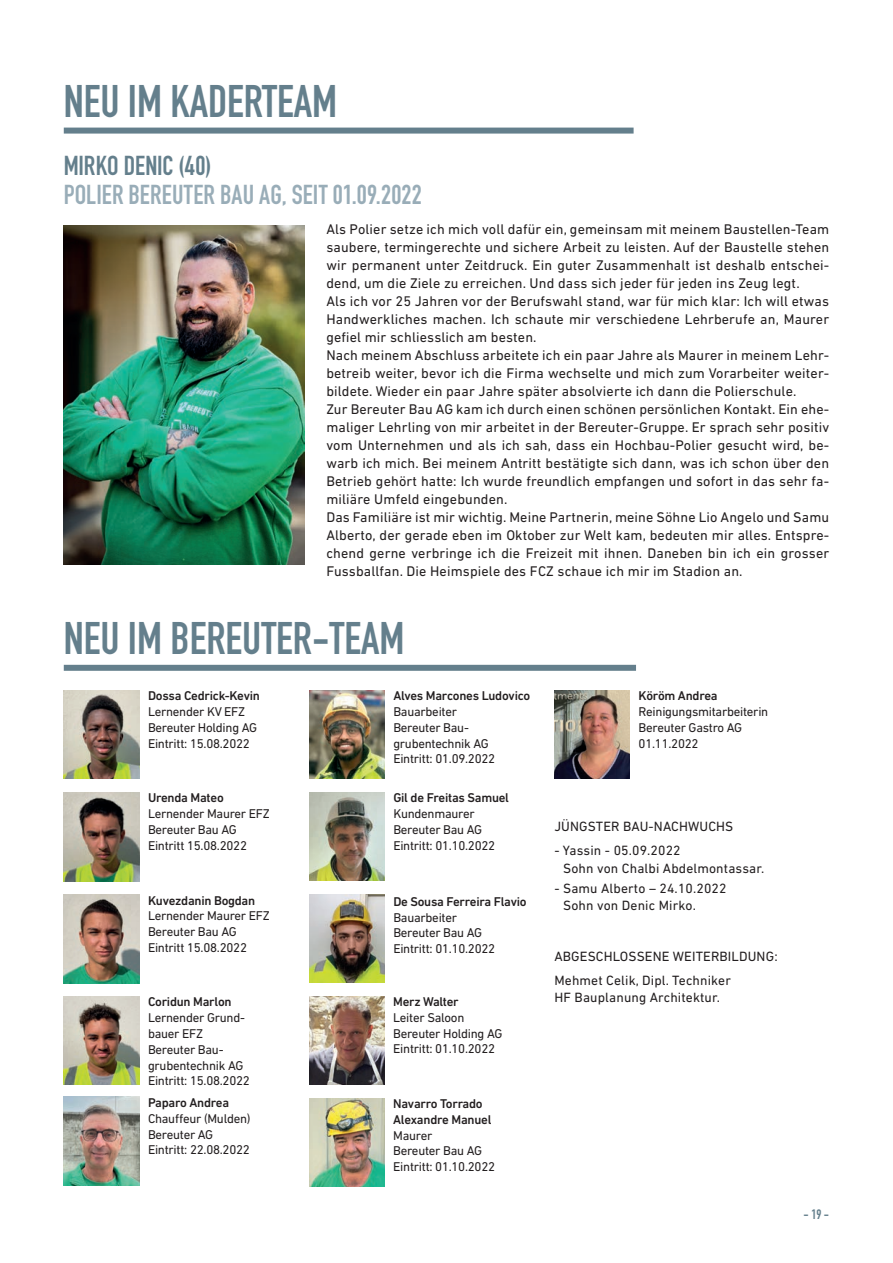
<style>
.page{position:relative;width:893px;height:1263px;background:#fff}
.page>*{position:absolute;margin:0;border:0;box-sizing:border-box;transform-origin:0 0}
.t1{font:700 45px "DIN Condensed";color:#647f8c}
.t2{font:700 27px "DIN Condensed";letter-spacing:.005em;color:#99adb8}
.t3{font:700 27px "DIN Condensed";letter-spacing:-.005em;color:#647f8c}
.t4{font:14.25px/18px "DIN Next LT Pro";letter-spacing:.01em;color:#231f20}
.t5{font:13.65px/24px "DIN Next LT Pro";letter-spacing:.01em;color:#231f20}
.t6{font:700 13.5px "DIN Condensed";color:#647f8c}
.t7{font:12.9px/15.8px "DIN Next LT Pro";letter-spacing:-.02em;color:#231f20}
.t8{font:500 12.9px/15.8px "DIN Next LT Pro";letter-spacing:-.02em;color:#231f20}
.s1{color:#fff}
</style>
<div class="page">
<div style="left:64px;top:665px;width:572px;height:6px;background:#647f8c"></div>
<div style="left:64px;top:128px;width:570px;height:6px;background:#647f8c"></div>
<img style="left:64px;top:225px;width:240px;height:339px">
<img style="left:64px;top:690px;width:75px;height:88px">
<img style="left:64px;top:793px;width:75px;height:88px">
<img style="left:64px;top:895px;width:75px;height:88px">
<img style="left:64px;top:996px;width:75px;height:88px">
<img style="left:64px;top:1097px;width:75px;height:88px">
<img style="left:309px;top:894px;width:76px;height:88px">
<img style="left:309px;top:690px;width:76px;height:88px">
<img style="left:309px;top:792px;width:76px;height:88px">
<img style="left:309px;top:1098px;width:75px;height:88px">
<img style="left:554px;top:690px;width:76px;height:88px">
<img style="left:309px;top:996px;width:75px;height:88px">
<h1 class="t1" style="left:64px;top:71px;width:275px">NEU IM KADERTEAM</h1>
<h2 class="t3" style="left:64px;top:148px;width:149px">MIRKO DENIC (40)</h2>
<h2 class="t2" style="left:64px;top:176px;width:360px">POLIER BEREUTER BAU AG, SEIT 01.09.2022</h2>
<p class="t4" style="left:326px;top:220px;width:504px">Als Polier setze ich mich voll dafür ein, gemeinsam mit meinem Baustellen-Team saubere, termingerechte und sichere Arbeit zu leisten. Auf der Baustelle stehen wir permanent unter Zeitdruck. Ein guter Zusammenhalt ist deshalb entschei&shy;dend, um die Ziele zu erreichen. Und dass sich jeder für jeden ins Zeug legt.<br>Als ich vor 25 Jahren vor der Berufswahl stand, war für mich klar: Ich will etwas Handwerkliches machen. Ich schaute mir verschiedene Lehrberufe an, Maurer gefiel mir schliesslich am besten.<br>Nach meinem Abschluss arbeitete ich ein paar Jahre als Maurer in meinem Lehr&shy;betreib weiter, bevor ich die Firma wechselte und mich zum Vorarbeiter weiter&shy;bildete. Wieder ein paar Jahre später absolvierte ich dann die Polierschule.<br>Zur Bereuter Bau AG kam ich durch einen schönen persönlichen Kontakt. Ein ehe&shy;maliger Lehrling von mir arbeitet in der Bereuter-Gruppe. Er sprach sehr positiv vom Unternehmen und als ich sah, dass ein Hochbau-Polier gesucht wird, be&shy;warb ich mich. Bei meinem Antritt bestätigte sich dann, was ich schon über den Betrieb gehört hatte: Ich wurde freundlich empfangen und sofort in das sehr fa&shy;miliäre Umfeld eingebunden.<br>Das Familiäre ist mir wichtig. Meine Partnerin, meine Söhne Lio Angelo und Samu Alberto, der gerade eben im Oktober zur Welt kam, bedeuten mir alles. Entspre&shy;chend gerne verbringe ich die Freizeit mit ihnen. Daneben bin ich ein grosser Fussballfan. Die Heimspiele des FCZ schaue ich mir im Stadion an.</p>
<h1 class="t1" style="left:64px;top:608px;width:342px">NEU IM BEREUTER-TEAM</h1>
<p class="t8" style="left:148px;top:688px;width:114px">Dossa Cedrick-Kevin</p>
<p class="t7" style="left:148px;top:704px;width:111px">Lernender KV EFZ<br>Bereuter Holding AG<br>Eintritt: 15.08.2022</p>
<p class="t8" style="left:148px;top:790px;width:77px">Urenda Mateo</p>
<p class="t7" style="left:148px;top:806px;width:123px">Lernender Maurer EFZ<br>Bereuter Bau AG<br>Eintritt 15.08.2022</p>
<p class="t8" style="left:148px;top:892px;width:109px">Kuvezdanin Bogdan</p>
<p class="t7" style="left:148px;top:908px;width:123px">Lernender Maurer EFZ<br>Bereuter Bau AG<br>Eintritt 15.08.2022</p>
<p class="t8" style="left:148px;top:994px;width:85px">Coridun Marlon</p>
<p class="t7" style="left:148px;top:1010px;width:103px">Lernender Grund&shy;bauer EFZ<br>Bereuter Bau&shy;grubentechnik AG<br>Eintritt: 15.08.2022</p>
<p class="t8" style="left:148px;top:1095px;width:83px">Paparo Andrea</p>
<p class="t7" style="left:148px;top:1110px;width:104px">Chauffeur (Mulden)<br>Bereuter AG<br>Eintritt: 22.08.2022</p>
<p class="t8" style="left:393px;top:688px;width:139px">Alves Marcones Ludovico</p>
<p class="t7" style="left:393px;top:703px;width:103px">Bauarbeiter<br>Bereuter Bau&shy;grubentechnik AG<br>Eintritt: 01.09.2022</p>
<p class="t8" style="left:393px;top:790px;width:117px">Gil de Freitas Samuel</p>
<p class="t7" style="left:393px;top:806px;width:103px">Kundenmaurer<br>Bereuter Bau AG<br>Eintritt: 01.10.2022</p>
<p class="t8" style="left:393px;top:893px;width:135px">De Sousa Ferreira Flavio</p>
<p class="t7" style="left:393px;top:909px;width:103px">Bauarbeiter<br>Bereuter Bau AG<br>Eintritt: 01.10.2022</p>
<p class="t8" style="left:393px;top:993px;width:67px">Merz Walter</p>
<p class="t7" style="left:393px;top:1009px;width:111px">Leiter Saloon<br>Bereuter Holding AG<br>Eintritt: 01.10.2022</p>
<p class="t8" style="left:393px;top:1095px;width:100px">Navarro Torrado<br>Alexandre Manuel</p>
<p class="t7" style="left:393px;top:1127px;width:103px">Maurer<br>Bereuter Bau AG<br>Eintritt: 01.10.2022</p>
<p class="t8" style="left:639px;top:688px;width:81px">Köröm Andrea</p>
<p class="t7" style="left:639px;top:703px;width:131px">Reinigungsmitarbeiterin<br>Bereuter Gastro AG<br>01.11.2022</p>
<p class="t5" style="left:554px;top:814px;width:180px">JÜNGSTER BAU-NACHWUCHS</p>
<p class="t5" style="left:554px;top:839px;width:128px">- Yassin - 05.09.2022</p>
<p class="t5" style="left:554px;top:856px;width:212px"><span class="s1">-</span> Sohn von Chalbi Abdelmontassar.</p>
<p class="t5" style="left:554px;top:876px;width:174px">- Samu Alberto – 24.10.2022</p>
<p class="t5" style="left:554px;top:893px;width:143px"><span class="s1">-</span> Sohn von Denic Mirko.</p>
<p class="t5" style="left:554px;top:944px;width:225px">ABGESCHLOSSENE WEITERBILDUNG:<br>Mehmet Celik, Dipl. Techniker</p>
<p class="t5" style="left:554px;top:985px;width:167px">HF Bauplanung Architektur.</p>
<p class="t6" style="left:804px;top:1205px;width:27px">- 19 -</p>
</div>
